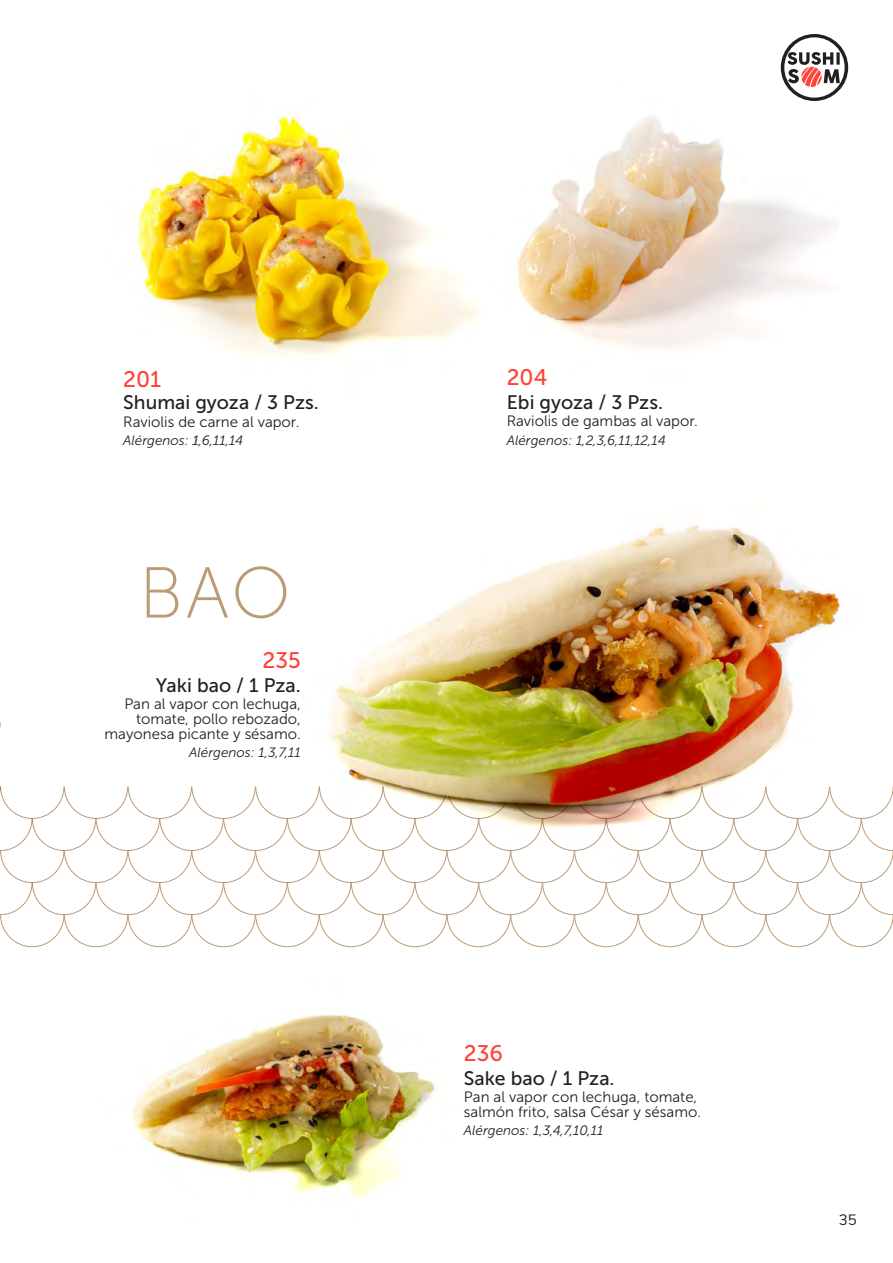
<style>
.page{position:relative;width:893px;height:1263px;background:#fff}
.page>*{position:absolute;margin:0;border:0;box-sizing:border-box;transform-origin:0 0}
.t1{font:72px "Museo Sans 100";color:#bb9c78}
.t2{font:22.5px "Museo Sans 500";color:#ff4338}
.t3{font:19.5px "Museo Sans 500";color:#231f20}
.t4{font:15px/15px "Museo Sans 300";color:#231f20;text-align:right}
.t5{font:15px "Nunito Sans";color:#231f20}
.t6{font:italic 13.5px "Museo Sans 300";color:#231f20}
</style>
<div class="page">
<svg style="left:781px;top:34px;width:67px;height:57px"></svg>
<img style="left:137px;top:115px;width:343px;height:243px">
<img style="left:515px;top:84px;width:324px;height:266px">
<img style="left:335px;top:524px;width:505px;height:166px">
<img style="left:131px;top:1014px;width:309px;height:183px">
<svg style="left:0;top:690px;width:893px;height:257px"></svg>
<p class="t2" style="left:123px;top:367px;width:39px">201</p>
<p class="t3" style="left:123px;top:392px;width:197px">Shumai gyoza / 3 Pzs.</p>
<p class="t4" style="left:123px;top:414px;width:178px">Raviolis de carne al vapor.</p>
<p class="t6" style="left:123px;top:433px;width:121px">Alérgenos: 1,6,11,14</p>
<p class="t1" style="left:139px;top:555px;width:153px">BAO</p>
<p class="t2" style="left:263px;top:648px;width:40px">235</p>
<p class="t3" style="left:156px;top:674px;width:146px">Yaki bao / 1 Pza.</p>
<p class="t4" style="left:105px;top:696px;width:198px">Pan al vapor con lechuga, tomate, pollo rebozado, mayonesa picante y sésamo.</p>
<p class="t6" style="left:189px;top:745px;width:113px">Alérgenos: 1,3,7,11</p>
<p class="t2" style="left:507px;top:365px;width:42px">204</p>
<p class="t3" style="left:507px;top:392px;width:158px">Ebi gyoza / 3 Pzs.</p>
<p class="t4" style="left:507px;top:414px;width:193px">Raviolis de gambas al vapor.</p>
<p class="t6" style="left:507px;top:433px;width:161px">Alérgenos: 1,2,3,6,11,12,14</p>
<p class="t2" style="left:464px;top:1041px;width:41px">236</p>
<p class="t3" style="left:464px;top:1067px;width:152px">Sake bao / 1 Pza.</p>
<p class="t4" style="left:464px;top:1089px;width:239px;text-align:left">Pan al vapor con lechuga, tomate, salmón frito, salsa César y sésamo.</p>
<p class="t6" style="left:464px;top:1123px;width:141px">Alérgenos: 1,3,4,7,10,11</p>
<p class="t5" style="left:839px;top:1209px;width:19px">35</p>
</div>
